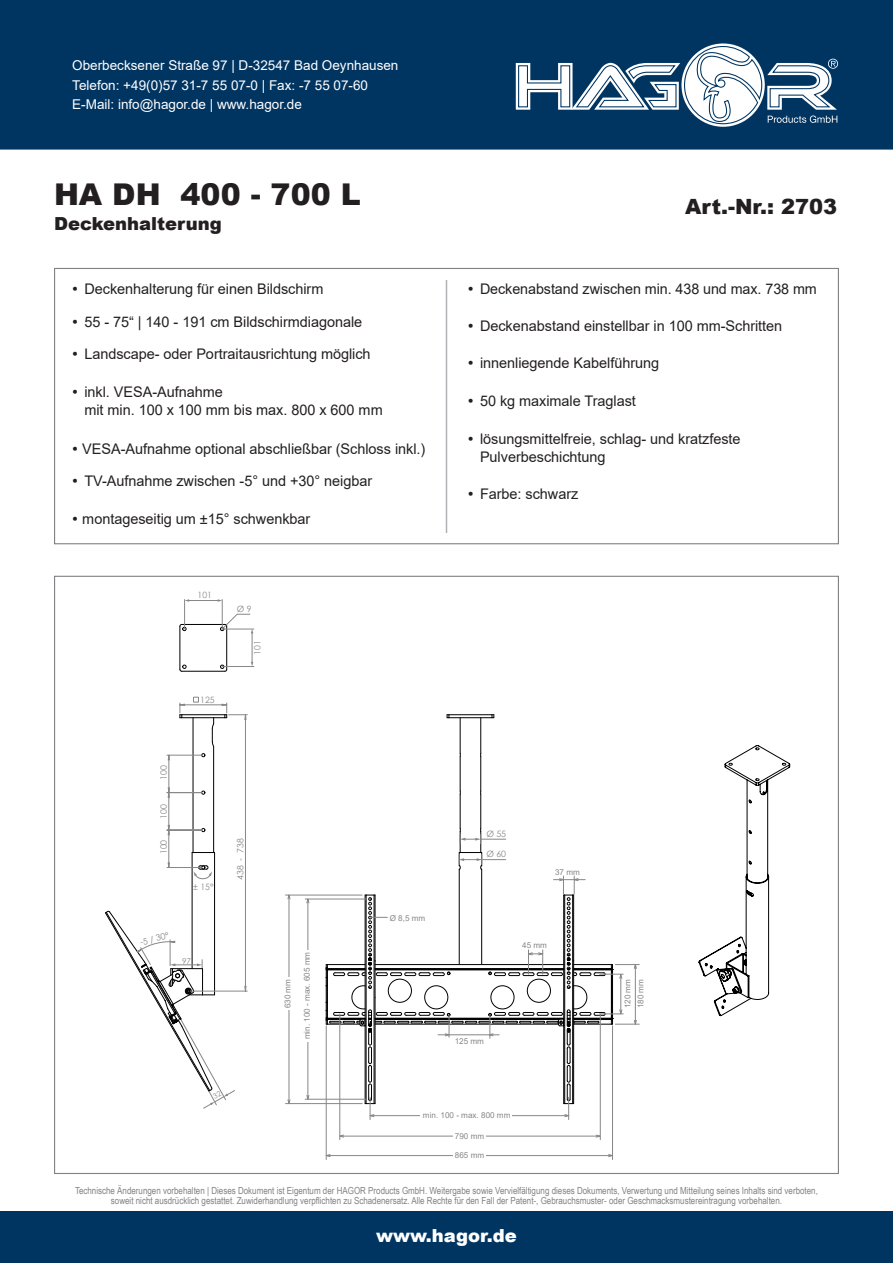
<style>
.page{position:relative;width:893px;height:1263px;background:#fff}
.page>*{position:absolute;margin:0;border:0;box-sizing:border-box;transform-origin:0 0}
.t1{font:900 30px "Arial";color:#231f20}
.t2{font:900 21px "Arial";color:#231f20}
.t3{font:900 18px "Arial";color:#231f20}
.t4{font:900 18px "Arial";color:#fff}
.t5{font:14.7px/18px "Arial";letter-spacing:-.005em;color:#231f20}
.t6{font:13.5px/19.5px "Arial";color:#fff}
.t7{font:9.75px/10.5px "Arial Narrow";color:#808285;text-align:center}
.t8{font:8.7px "Century Gothic";color:#878787}
.t9{font:8.1px "Arial";color:#878787}
.t10{font:8.1px "Century Gothic";color:#878787}
</style>
<div class="page">
<div style="left:0;top:1212px;width:893px;height:51px;background:#003562"></div>
<div style="left:0;top:0;width:893px;height:150px;background:#003562"></div>
<svg style="left:483px;top:39px;width:376px;height:92px"></svg>
<hr style="left:449px;top:717px;width:43px;height:1px;background:#000">
<hr style="left:449px;top:714px;width:43px;height:1px;background:#000">
<svg style="left:447px;top:714px;width:3px;height:4px"></svg>
<svg style="left:492px;top:714px;width:3px;height:4px"></svg>
<hr style="left:459px;top:869px;width:1px;height:95px;background:#000">
<hr style="left:481px;top:869px;width:1px;height:95px;background:#000">
<hr style="left:460px;top:718px;width:1px;height:35px;background:#000">
<hr style="left:460px;top:757px;width:1px;height:34px;background:#000">
<hr style="left:460px;top:794px;width:1px;height:34px;background:#000">
<hr style="left:480px;top:794px;width:1px;height:34px;background:#000">
<hr style="left:480px;top:757px;width:1px;height:34px;background:#000">
<hr style="left:480px;top:718px;width:1px;height:35px;background:#000">
<hr style="left:226px;top:626px;width:1px;height:43px;background:#000">
<hr style="left:182px;top:671px;width:43px;height:1px;background:#000">
<svg style="left:220px;top:665px;width:7px;height:7px"></svg>
<hr style="left:182px;top:624px;width:43px;height:1px;background:#000">
<svg style="left:179px;top:624px;width:8px;height:7px"></svg>
<hr style="left:180px;top:626px;width:1px;height:43px;background:#000">
<svg style="left:179px;top:665px;width:8px;height:7px"></svg>
<svg style="left:698px;top:745px;width:92px;height:271px"></svg>
<hr style="left:326px;top:1155px;width:286px;height:1px;background:#878787">
<hr style="left:612px;top:1026px;width:1px;height:133px;background:#878787">
<hr style="left:600px;top:1014px;width:1px;height:126px;background:#878787">
<hr style="left:340px;top:1014px;width:1px;height:126px;background:#878787">
<hr style="left:326px;top:1026px;width:1px;height:133px;background:#878787">
<svg style="left:596px;top:1134px;width:5px;height:4px"></svg>
<svg style="left:325px;top:1154px;width:6px;height:3px"></svg>
<svg style="left:339px;top:1134px;width:5px;height:4px"></svg>
<hr style="left:286px;top:895px;width:76px;height:1px;background:#878787">
<hr style="left:286px;top:1103px;width:76px;height:1px;background:#878787">
<svg style="left:287px;top:894px;width:4px;height:5px"></svg>
<svg style="left:287px;top:1099px;width:4px;height:6px"></svg>
<hr style="left:289px;top:895px;width:1px;height:208px;background:#878787">
<hr style="left:305px;top:899px;width:61px;height:1px;background:#878787">
<hr style="left:305px;top:1099px;width:61px;height:1px;background:#878787">
<hr style="left:308px;top:899px;width:1px;height:200px;background:#878787">
<hr style="left:340px;top:1136px;width:260px;height:1px;background:#878787">
<div style="left:453px;top:1133px;width:33px;height:27px;background:#fff"></div>
<div style="left:283px;top:977px;width:10px;height:33px;background:#fff"></div>
<div style="left:302px;top:950px;width:10px;height:92px;background:#fff"></div>
<svg style="left:326px;top:876px;width:313px;height:243px"></svg>
<hr style="left:621px;top:974px;width:1px;height:40px;background:#878787">
<svg style="left:459px;top:828px;width:47px;height:42px"></svg>
<hr style="left:222px;top:666px;width:32px;height:1px;background:#878787">
<hr style="left:184px;top:599px;width:1px;height:30px;background:#878787">
<hr style="left:222px;top:599px;width:1px;height:30px;background:#878787">
<hr style="left:222px;top:629px;width:32px;height:1px;background:#878787">
<hr style="left:188px;top:600px;width:30px;height:1px;background:#878787">
<hr style="left:252px;top:633px;width:1px;height:30px;background:#878787">
<svg style="left:220px;top:614px;width:33px;height:19px"></svg>
<hr style="left:446px;top:280px;width:1px;height:253px;background:#b0b1b5">
<svg style="left:105px;top:697px;width:142px;height:412px"></svg>
<p class="t6" style="left:72px;top:56px;width:328px">Oberbecksener Straße 97 | D-32547 Bad Oeynhausen<br>Telefon: +49(0)57 31-7 55 07-0 | Fax: -7 55 07-60<br>E-Mail: info@hagor.de | www.hagor.de</p>
<h1 class="t1" style="left:54px;top:172px;width:308px">HA DH 400 - 700 L</h1>
<p class="t3" style="left:54px;top:211px;width:169px">Deckenhalterung</p>
<p class="t5" style="left:84px;top:280px;width:241px">Deckenhalterung für einen Bildschirm</p>
<p class="t5" style="left:84px;top:313px;width:279px">55 - 75“ | 140 - 191 cm Bildschirmdiagonale</p>
<p class="t5" style="left:84px;top:345px;width:288px">Landscape- oder Portraitausrichtung möglich</p>
<p class="t5" style="left:84px;top:383px;width:300px">inkl. VESA-Aufnahme<br>mit min. 100 x 100 mm bis max. 800 x 600 mm</p>
<p class="t5" style="left:82px;top:439px;width:345px">VESA-Aufnahme optional abschließbar (Schloss inkl.)</p>
<p class="t5" style="left:84px;top:472px;width:289px">TV-Aufnahme zwischen -5° und +30° neigbar</p>
<p class="t5" style="left:82px;top:510px;width:230px">montageseitig um ±15° schwenkbar</p>
<p class="t8" style="left:158px;top:779px;width:16px;rotate:-90deg">100</p>
<p class="t8" style="left:158px;top:818px;width:16px;rotate:-90deg">100</p>
<p class="t8" style="left:158px;top:854px;width:16px;rotate:-90deg">100</p>
<p class="t8" style="left:139px;top:936px;width:31px;rotate:-14deg">-5 / 30°</p>
<p class="t8" style="left:198px;top:589px;width:16px">101</p>
<p class="t8" style="left:200px;top:693px;width:16px">125</p>
<p class="t8" style="left:237px;top:603px;width:16px">Ø 9</p>
<p class="t8" style="left:251px;top:655px;width:16px;rotate:-90deg">101</p>
<p class="t8" style="left:193px;top:881px;width:22px">± 15°</p>
<p class="t8" style="left:234px;top:880px;width:43px;rotate:-90deg">438 - 738</p>
<p class="t9" style="left:390px;top:912px;width:37px">Ø 8,5 mm</p>
<h2 class="t2" style="left:685px;top:191px;width:154px">Art.-Nr.: 2703</h2>
<p class="t5" style="left:480px;top:280px;width:338px">Deckenabstand zwischen min. 438 und max. 738 mm</p>
<p class="t5" style="left:480px;top:317px;width:304px">Deckenabstand einstellbar in 100 mm-Schritten</p>
<p class="t5" style="left:480px;top:354px;width:181px">innenliegende Kabelführung</p>
<p class="t5" style="left:480px;top:392px;width:157px">50 kg maximale Traglast</p>
<p class="t5" style="left:480px;top:430px;width:262px">lösungsmittelfreie, schlag- und kratzfeste<br>Pulverbeschichtung</p>
<p class="t5" style="left:480px;top:484px;width:100px">Farbe: schwarz</p>
<p class="t8" style="left:486px;top:828px;width:21px">Ø 55</p>
<p class="t8" style="left:486px;top:848px;width:21px">Ø 60</p>
<p class="t9" style="left:555px;top:866px;width:26px">37 mm</p>
<p class="t9" style="left:522px;top:940px;width:26px">45 mm</p>
<p class="t10" style="left:182px;top:955px;width:10px">97</p>
<p class="t9" style="left:301px;top:1039px;width:89px;rotate:-90deg">min. 100 - max. 605 mm</p>
<p class="t9" style="left:282px;top:1008px;width:31px;rotate:-90deg">630 mm</p>
<p class="t9" style="left:635px;top:1008px;width:31px;rotate:-90deg">180 mm</p>
<p class="t9" style="left:622px;top:1008px;width:31px;rotate:-90deg">120 mm</p>
<p class="t9" style="left:455px;top:1036px;width:31px">125 mm</p>
<p class="t9" style="left:423px;top:1110px;width:89px">min. 100 - max. 800 mm</p>
<p class="t9" style="left:455px;top:1130px;width:31px">790 mm</p>
<p class="t9" style="left:455px;top:1150px;width:31px">865 mm</p>
<p class="t7" style="left:75px;top:1184px;width:744px">Technische Änderungen vorbehalten | Dieses Dokument ist Eigentum der HAGOR Products GmbH. Weitergabe sowie Vervielfältigung dieses Dokuments, Verwertung und Mitteilung seines Inhalts sind verboten, soweit nicht ausdrücklich gestattet. Zuwiderhandlung verpflichten zu Schadenersatz. Alle Rechte für den Fall der Patent-, Gebrauchsmuster- oder Geschmacksmustereintragung vorbehalten.</p>
<p class="t4" style="left:376px;top:1222px;width:142px">www.hagor.de</p>
</div>
